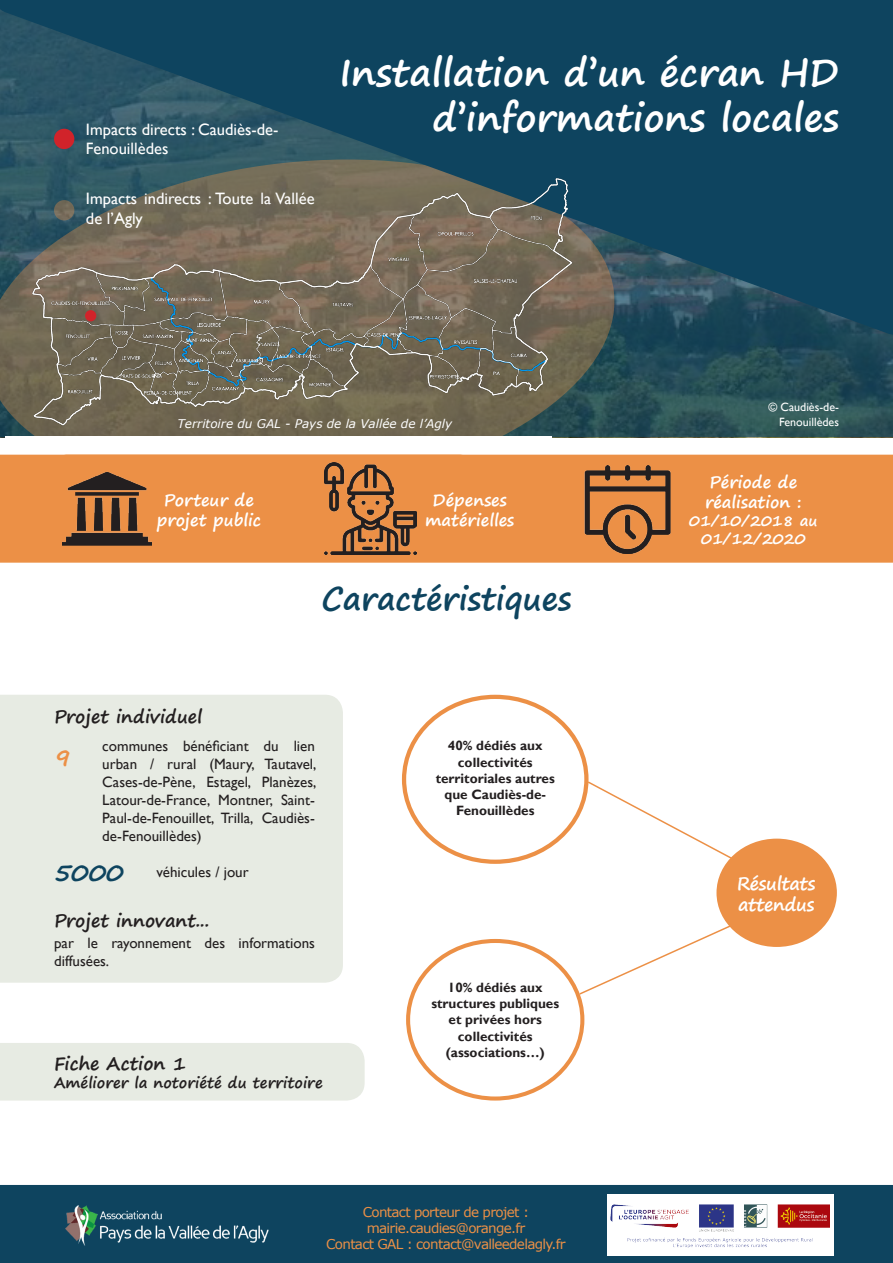
<style>
.page{position:relative;width:893px;height:1263px;background:#fff}
.page>*{position:absolute;margin:0;border:0;box-sizing:border-box;transform-origin:0 0}
.t1{font:700 37.5px/45px "Segoe Print";color:#fff;text-align:right}
.t2{font:700 31.5px "Segoe Print";color:#0e445f}
.t3{font:700 24px "Segoe Print";color:#0e445f}
.t4{font:700 24px "Segoe Print";color:#ec9046}
.t5{font:700 18px "Segoe Print";color:#231f20}
.t6{font:700 18px/21.6px "Segoe Print";letter-spacing:-.02em;color:#fff}
.t7{font:16.5px/19.8px "Gill Sans";color:#fff}
.t8{font:700 16.5px/19.8px "Segoe Print";color:#fff}
.t9{font:15px/18px "Gill Sans";color:#231f20}
.t10{font:700 15px "Segoe Print";color:#231f20}
.t11{font:700 15px/18px "Segoe Print";color:#fff;text-align:center}
.t12{font:700 13.5px/16.2px "Gill Sans";color:#231f20;text-align:center}
.t13{font:13.5px "Verdana";letter-spacing:-.05em;color:#ec9046}
.t14{font:italic 12px "Verdana";color:#fff}
.t15{font:12px/14.4px "Gill Sans";color:#fff;text-align:right}
</style>
<div class="page">
<svg style="left:624px;top:340px;width:269px;height:96px;background:#264e56"></svg>
<svg style="left:0;top:340px;width:624px;height:115px;background:#667067"></svg>
<div style="left:402px;top:695px;width:186px;height:169px;border:4px solid #ec9046;border-radius:50%"></div>
<div style="left:406px;top:939px;width:178px;height:161px;border:4px solid #ec9046;border-radius:50%"></div>
<div style="left:0;top:1043px;width:365px;height:57px;background:#e7ebe3"></div>
<div style="left:0;top:695px;width:343px;height:288px;background:#e7ebe3"></div>
<svg style="left:586px;top:780px;width:148px;height:79px"></svg>
<svg style="left:578px;top:926px;width:152px;height:70px"></svg>
<div style="left:716px;top:839px;width:121px;height:108px;background:#ec9046;border-radius:50%"></div>
<svg style="left:0;top:0;width:893px;height:340px;background:#19495f"></svg>
<div style="left:6px;top:436px;width:546px;height:18px;background:#fff"></div>
<img style="left:24px;top:172px;width:555px;height:258px">
<div style="left:0;top:455px;width:893px;height:108px;background:#ec9046"></div>
<img style="left:584px;top:466px;width:88px;height:88px">
<img style="left:324px;top:463px;width:92px;height:92px">
<div style="left:85px;top:310px;width:11px;height:11px;background:#d1232a;border-radius:50%"></div>
<img style="left:63px;top:465px;width:88px;height:88px">
<div style="left:0;top:1185px;width:893px;height:78px;background:#0e445f"></div>
<div style="left:607px;top:1194px;width:226px;height:61px;background:#fff"></div>
<img style="left:64px;top:1205px;width:206px;height:40px">
<img style="left:610px;top:1204px;width:219px;height:44px">
<p class="t7" style="left:86px;top:120px;width:194px">Impacts directs : Caudiès-de-</p>
<p class="t7" style="left:86px;top:139px;width:84px">Fenouillèdes</p>
<p class="t7" style="left:86px;top:189px;width:230px">Impacts indirects : Toute la Vallée de l’Agly</p>
<p class="t1" style="left:340px;top:49px;width:501px">Installation d’un écran HD d’informations locales</p>
<p class="t14" style="left:178px;top:416px;width:276px">Territoire du GAL - Pays de la Vallée de l’Agly</p>
<p class="t8" style="left:157px;top:489px;width:106px;text-align:center">Porteur de projet public</p>
<p class="t8" style="left:433px;top:489px;width:76px">Dépenses</p>
<p class="t8" style="left:425px;top:509px;width:91px">matérielles</p>
<p class="t2" style="left:321px;top:570px;width:252px">Caractéristiques</p>
<p class="t5" style="left:54px;top:700px;width:150px">Projet individuel</p>
<p class="t4" style="left:54px;top:736px;width:19px">9</p>
<p class="t9" style="left:102px;top:738px;width:216px;text-align:justify">communes bénéficiant du lien urban / rural (Maury, Tautavel, Cases-de-Pène, Estagel, Planèzes, Latour-de-France, Montner, Saint-Paul-de-Fenouillet, Trilla, Caudiès&shy;de-Fenouillèdes)</p>
<p class="t9" style="left:156px;top:864px;width:94px">véhicules / jour</p>
<p class="t3" style="left:54px;top:850px;width:71px">5000</p>
<p class="t5" style="left:54px;top:904px;width:157px">Projet innovant...</p>
<p class="t9" style="left:54px;top:934px;width:262px">par le rayonnement des informations diffusées.</p>
<p class="t5" style="left:54px;top:1047px;width:133px">Fiche Action 1</p>
<p class="t10" style="left:54px;top:1069px;width:270px">Améliorer la notoriété du territoire</p>
<p class="t12" style="left:436px;top:738px;width:121px">40% dédiés aux collectivités territoriales autres que Caudiès-de-<br>Fenouillèdes</p>
<p class="t12" style="left:431px;top:980px;width:129px">10% dédiés aux structures publiques et privées hors collectivités (associations…)</p>
<p class="t13" style="left:363px;top:1202px;width:168px">Contact porteur de projet :</p>
<p class="t13" style="left:367px;top:1218px;width:160px">mairie.caudies@orange.fr</p>
<p class="t13" style="left:326px;top:1235px;width:241px">Contact GAL : contact@valleedelagly.fr</p>
<p class="t15" style="left:768px;top:400px;width:72px">© Caudiès-de-<br>Fenouillèdes</p>
<p class="t8" style="left:705px;top:471px;width:98px">Période de réalisation :</p>
<p class="t11" style="left:689px;top:511px;width:130px">01/10/2018 au<br>01/12/2020</p>
<p class="t6" style="left:737px;top:872px;width:80px">Résultats attendus</p>
</div>
